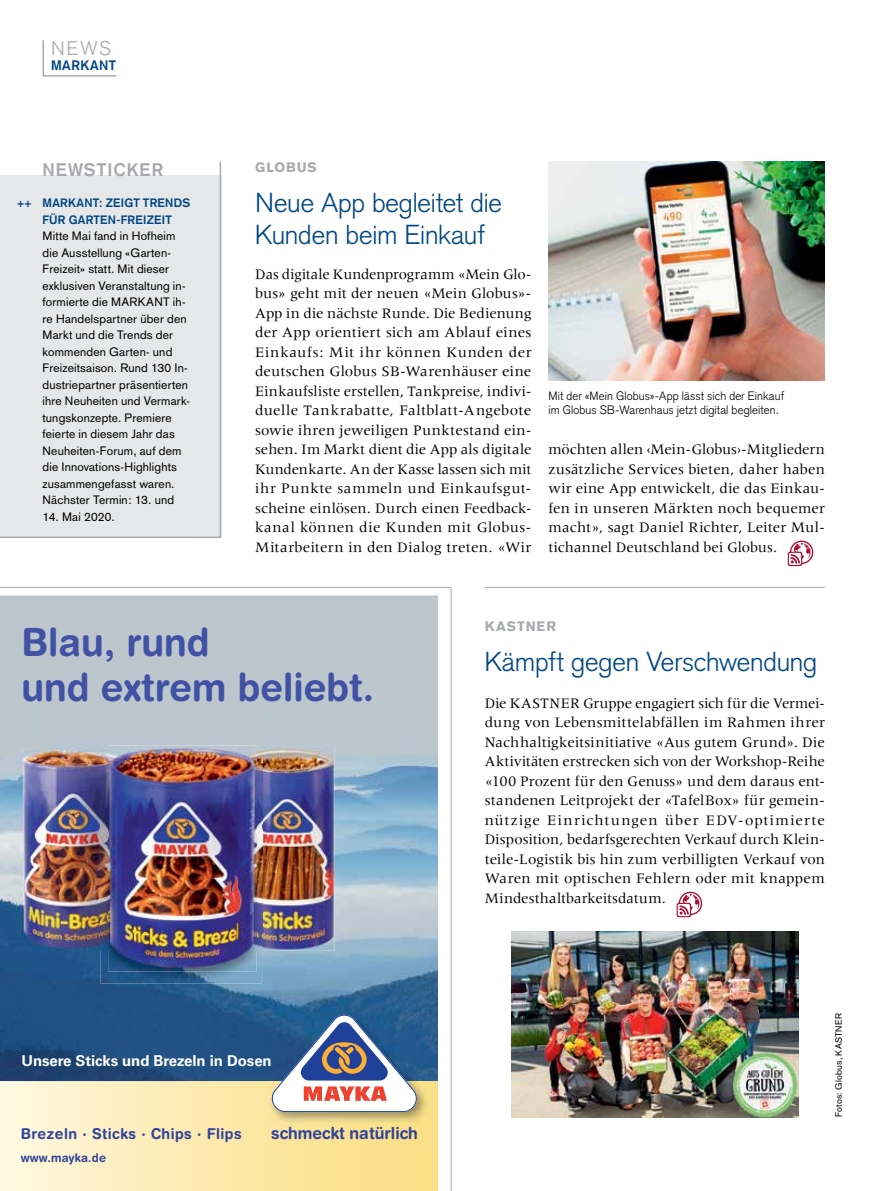
<style>
.page{position:relative;width:893px;height:1191px;background:#fff}
.page>*{position:absolute;margin:0;border:0;box-sizing:border-box;transform-origin:0 0}
.t1{font:700 39px/45px "Helvetica Rounded";color:#4151a3;scale:.95 1}
.t2{font:300 27px/32.2px "Basic Commercial";letter-spacing:-.005em;color:#004785}
.t3{font:300 19.5px "Basic Commercial";color:#a7a9ac}
.t4{font:700 18px "Basic Commercial";letter-spacing:.06em;color:#a7a9ac}
.t5{font:700 16.65px "Helvetica Rounded";color:#32449b;scale:.95 1}
.t6{font:15px/19.5px "Meridien";letter-spacing:.01em;color:#000;text-align:justify}
.t7{font:700 15px "Univers LT Std";letter-spacing:-.005em;color:#fff}
.t8{font:700 15px "Helvetica Rounded";letter-spacing:.03em;color:#32449b;scale:.95 1}
.t9{font:900 13.5px "Basic Commercial";letter-spacing:.07em;color:#a7a9ac}
.t10{font:700 13.5px "Basic Commercial";letter-spacing:.04em;color:#004785}
.t11{font:12px/16.5px "Basic Commercial";letter-spacing:.015em;color:#000}
.t12{font:300 12px/13.5px "Basic Commercial";letter-spacing:.01em;color:#000}
.t13{font:700 12px "Helvetica Rounded";letter-spacing:.015em;color:#32449b;scale:.95 1}
.t14{font:9px "Basic Commercial";letter-spacing:.025em;color:#000}
.s1{font-weight:700;color:#004785}
</style>
<div class="page">
<svg style="left:42px;top:40px;width:75px;height:37px"></svg>
<div style="left:0;top:161px;width:222px;height:377px;background:#e6e7e8"></div>
<hr style="left:485px;top:587px;width:340px;height:1px;background:#a7a9ac">
<hr style="left:0;top:587px;width:451px;height:1px;background:#a7a9ac">
<img style="left:0;top:595px;width:438px;height:486px">
<svg style="left:0;top:1081px;width:438px;height:110px;background:#fcebb2"></svg>
<img style="left:269px;top:1012px;width:159px;height:111px">
<svg style="left:272px;top:1014px;width:145px;height:98px"></svg>
<img style="left:256px;top:747px;width:79px;height:203px">
<img style="left:21px;top:749px;width:79px;height:201px">
<img style="left:100px;top:748px;width:162px;height:235px">
<img style="left:256px;top:748px;width:6px;height:202px">
<img style="left:108px;top:745px;width:148px;height:226px">
<svg style="left:238px;top:747px;width:18px;height:1px"></svg>
<hr style="left:451px;top:587px;width:1px;height:604px;background:#a7a9ac">
<div style="left:790px;top:540px;width:23px;height:24px;border:1px solid #b10a32;border-radius:50%"></div>
<svg style="left:788px;top:542px;width:23px;height:24px"></svg>
<div style="left:679px;top:891px;width:23px;height:24px;border:1px solid #b10a32;border-radius:50%"></div>
<svg style="left:677px;top:893px;width:23px;height:24px"></svg>
<img style="left:511px;top:931px;width:287px;height:186px">
<img style="left:549px;top:162px;width:276px;height:219px">
<h3 class="t3" style="left:51px;top:37px;width:62px">NEWS</h3>
<p class="t10" style="left:51px;top:57px;width:67px">MARKANT</p>
<p class="t4" style="left:43px;top:159px;width:122px">NEWSTICKER</p>
<p class="t11" style="left:43px;top:195px;width:149px;text-indent:-26px"><span class="s1">++ MARKANT: ZEIGT TRENDS<br>FÜR GARTEN-FREIZEIT<br></span>Mitte Mai fand in Hofheim die Ausstellung «Garten-<br>Freizeit» statt. Mit dieser exklusiven Veranstaltung in&shy;formierte die MARKANT ih&shy;re Handelspartner über den<br>Markt und die Trends der kommenden Garten- und<br>Freizeitsaison. Rund 130 In&shy;dustriepartner präsentierten ihre Neuheiten und Vermark&shy;tungskonzepte. Premiere feierte in diesem Jahr das<br>Neuheiten-Forum, auf dem die Innovations-Highlights zusammengefasst waren.<br>Nächster Termin: 13. und</p>
<p class="t11" style="left:43px;top:508px;width:74px">14. Mai 2020.</p>
<p class="t9" style="left:255px;top:159px;width:63px">GLOBUS</p>
<p class="t2" style="left:255px;top:186px;width:248px">Neue App begleitet die<br>Kunden beim Einkauf</p>
<p class="t6" style="left:255px;top:264px;width:278px">Das digitale Kundenprogramm «Mein Glo&shy;bus» geht mit der neuen «Mein Globus»- App in die nächste Runde. Die Bedienung der App orientiert sich am Ablauf eines Einkaufs: Mit ihr können Kunden der deutschen Globus SB-Warenhäuser eine Einkaufsliste erstellen, Tankpreise, indivi&shy;duelle Tankrabatte, Faltblatt-Angebote sowie ihren jeweiligen Punktestand ein&shy;sehen. Im Markt dient die App als digitale Kundenkarte. An der Kasse lassen sich mit ihr Punkte sammeln und Einkaufsgut&shy;scheine einlösen. Durch einen Feedback&shy;kanal können die Kunden mit Globus-Mitarbeitern in den Dialog treten. «Wir</p>
<p class="t12" style="left:549px;top:389px;width:237px">Mit der «Mein Globus»-App lässt sich der Einkauf im Globus SB-Warenhaus jetzt digital begleiten.</p>
<p class="t6" style="left:549px;top:439px;width:278px">möchten allen ‹Mein-Globus›-Mitgliedern zusätzliche Services bieten, daher haben wir eine App entwickelt, die das Einkau&shy;fen in unseren Märkten noch bequemer macht», sagt Daniel Richter, Leiter Mul&shy;tichannel Deutschland bei Globus.</p>
<p class="t1" style="left:21px;top:619px;width:373px">Blau, rund<br>und extrem beliebt.</p>
<p class="t9" style="left:485px;top:618px;width:73px">KASTNER</p>
<p class="t2" style="left:485px;top:646px;width:334px">Kämpft gegen Verschwendung</p>
<p class="t6" style="left:485px;top:693px;width:342px">Die KASTNER Gruppe engagiert sich für die Vermei&shy;dung von Lebensmittelabfällen im Rahmen ihrer Nachhaltigkeitsinitiative «Aus gutem Grund». Die Aktivitäten erstrecken sich von der Workshop-Reihe «100 Prozent für den Genuss» und dem daraus ent&shy;standenen Leitprojekt der «TafelBox» für gemein&shy;nützige Einrichtungen über EDV-optimierte Disposition, bedarfsgerechten Verkauf durch Klein&shy;teile-Logistik bis hin zum verbilligten Verkauf von Waren mit optischen Fehlern oder mit knappem Mindesthaltbarkeitsdatum.</p>
<p class="t7" style="left:21px;top:1051px;width:252px">Unsere Sticks und Brezeln in Dosen</p>
<p class="t8" style="left:21px;top:1124px;width:234px">Brezeln · Sticks · Chips · Flips</p>
<p class="t5" style="left:271px;top:1123px;width:156px">schmeckt natürlich</p>
<p class="t13" style="left:21px;top:1150px;width:91px">www.mayka.de</p>
<p class="t14" style="left:833px;top:1117px;width:106px;rotate:-90deg">Fotos: Globus, KASTNER</p>
</div>
